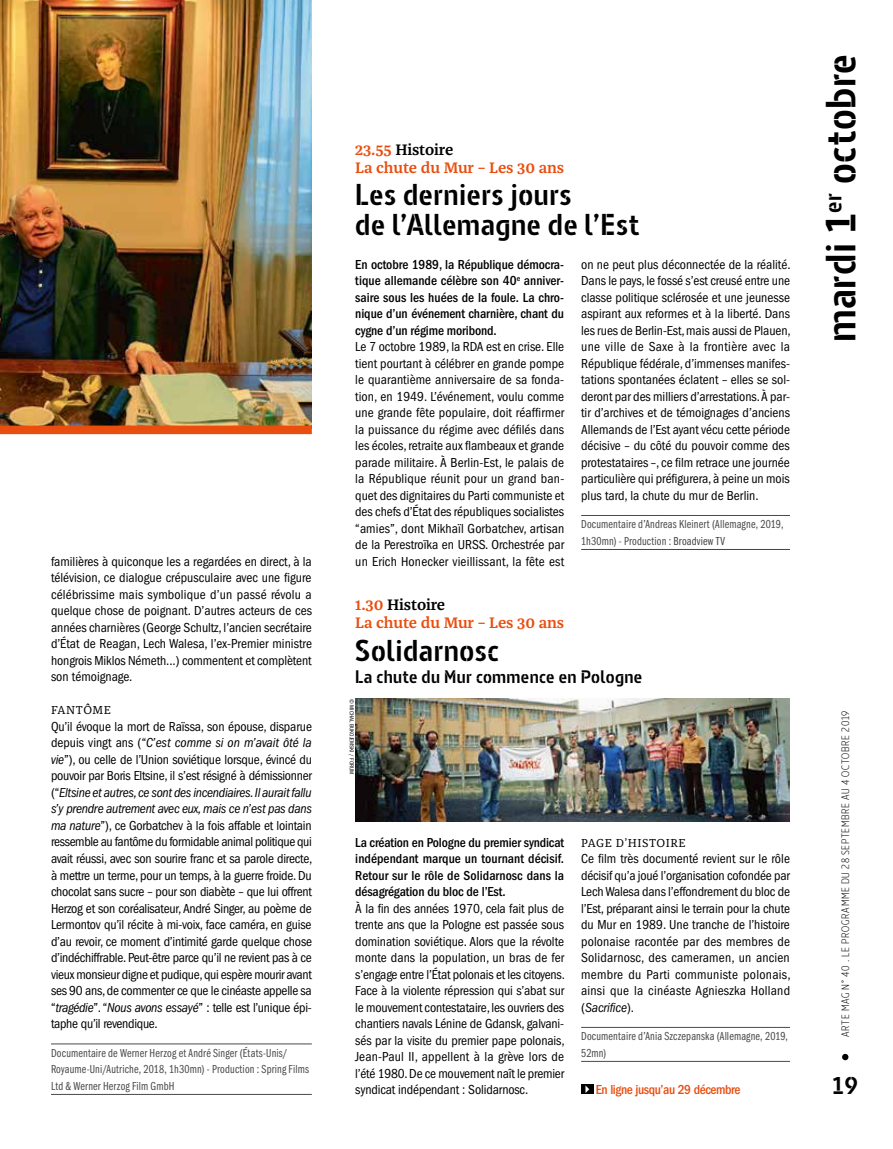
<style>
.page{position:relative;width:893px;height:1149px;background:#fff}
.page>*{position:absolute;margin:0;border:0;box-sizing:border-box;transform-origin:0 0}
.t1{font:700 42px "Barna Stencil";letter-spacing:.015em;color:#000}
.t2{font:700 30px/30px "Barna Stencil";letter-spacing:.02em;color:#000}
.t3{font:700 24.15px "Barna Stencil";color:#000}
.t4{font:700 18px "Barna Stencil";letter-spacing:.02em;color:#000}
.t5{font:600 15.75px/18px "Franziska OT";letter-spacing:-.01em;color:#e94e0f}
.t6{font:condensed 13.5px/16.5px "ITC Franklin Gothic Std";letter-spacing:-.005em;color:#000;text-align:justify}
.t7{font:500 condensed 13.5px/16.5px "ITC Franklin Gothic Std";letter-spacing:-.005em;color:#000;text-align:justify}
.t8{font:500 condensed 13.5px "ITC Franklin Gothic Std";letter-spacing:-.03em;color:#e94e0f}
.t9{font:12px/16.5px "ITC Franklin Gothic Std Bk Cp";letter-spacing:.015em;color:#4a4a49}
.t10{font:12px "Franziska OT";letter-spacing:.04em;color:#000}
.t11{font:300 10.5px "Barna";letter-spacing:.065em;color:#000}
.t12{font:condensed 6px "ITC Franklin Gothic Std";color:#000}
.s1{font-style:italic}
.s2{color:#000}
.s3{color:#434343}
.s4{color:#fff}
</style>
<div class="page">
<svg style="left:842px;top:1053px;width:6px;height:6px"></svg>
<hr style="left:581px;top:515px;width:209px;height:1px;background:#4a4a49">
<hr style="left:581px;top:549px;width:209px;height:1px;background:#434343">
<hr style="left:581px;top:1026px;width:209px;height:1px;background:#4a4a49">
<hr style="left:581px;top:1060px;width:209px;height:1px;background:#4a4a49">
<div style="left:581px;top:1083px;width:12px;height:10px;background:#000"></div>
<hr style="left:51px;top:1043px;width:261px;height:1px;background:#4a4a49">
<hr style="left:51px;top:1093px;width:261px;height:1px;background:#4a4a49">
<img style="left:0;top:0;width:312px;height:425px">
<div style="left:0;top:425px;width:312px;height:9px;background:#e94e0f"></div>
<img style="left:355px;top:698px;width:435px;height:123px">
<p class="t6" style="left:51px;top:553px;width:262px">familières à quiconque les a regardées en direct, à la télévision, ce dialogue crépusculaire avec une figure célébrissime mais symbolique d’un passé révolu a quelque chose de poignant. D’autres acteurs de ces années charnières (George Schultz, l’ancien secrétaire d’État de Reagan, Lech Walesa, l’ex-Premier ministre hongrois Miklos Németh...) commentent et complètent son témoignage.</p>
<p class="t10" style="left:51px;top:703px;width:61px">FANTÔME</p>
<p class="t6" style="left:51px;top:718px;width:263px">Qu’il évoque la mort de Raïssa, son épouse, disparue depuis vingt ans (“<span class="s1">C’est comme si on m’avait ôté la vie</span>”), ou celle de l’Union soviétique lorsque, évincé du pouvoir par Boris Eltsine, il s’est résigné à démissionner (“<span class="s1">Eltsine et autres, ce sont des incendiaires. Il aurait fallu s’y prendre autrement avec eux, mais ce n’est pas dans ma nature</span>”), ce Gorbatchev à la fois affable et lointain ressemble au fantôme du formidable animal politique qui avait réussi, avec son sourire franc et sa parole directe, à mettre un terme, pour un temps, à la guerre froide. Du chocolat sans sucre – pour son diabète – que lui offrent Herzog et son coréalisateur, André Singer, au poème de Lermontov qu’il récite à mi-voix, face caméra, en guise d’au revoir, ce moment d’intimité garde quelque chose d’indéchiffrable. Peut-être parce qu’il ne revient pas à ce vieux monsieur digne et pudique, qui espère mourir avant ses 90 ans, de commenter ce que le cinéaste appelle sa “<span class="s1">tragédie</span>”. “<span class="s1">Nous avons essayé</span>” : telle est l’unique épi&shy;taphe qu’il revendique.</p>
<p class="t9" style="left:51px;top:1044px;width:259px">Documentaire de Werner Herzog et André Singer (États-Unis/<br>Royaume-Uni/Autriche, 2018, 1h30mn) - Production : Spring Films<br>Ltd &amp; Werner Herzog Film GmbH</p>
<p class="t5" style="left:355px;top:140px;width:210px">23.55 <span class="s2">Histoire<br></span>La chute du Mur – Les 30 ans</p>
<h2 class="t2" style="left:355px;top:180px;width:286px">Les derniers jours<br>de l’Allemagne de l’Est</h2>
<p class="t7" style="left:355px;top:256px;width:210px">En octobre 1989, la République démocra&shy;tique allemande célèbre son 40<sup>e</sup> anniver&shy;saire sous les huées de la foule. La chro&shy;nique d’un événement charnière, chant du cygne d’un régime moribond.</p>
<p class="t6" style="left:355px;top:338px;width:210px">Le 7 octobre 1989, la RDA est en crise. Elle tient pourtant à célébrer en grande pompe le quarantième anniversaire de sa fonda&shy;tion, en 1949. L’événement, voulu comme une grande fête populaire, doit réaffirmer la puissance du régime avec défilés dans les écoles, retraite aux flambeaux et grande parade militaire. À Berlin-Est, le palais de la République réunit pour un grand ban&shy;quet des dignitaires du Parti communiste et des chefs d’État des républiques socialistes “amies”, dont Mikhaïl Gorbatchev, artisan de la Perestroïka en URSS. Orchestrée par un Erich Honecker vieillissant, la fête est</p>
<p class="t6" style="left:581px;top:256px;width:211px">on ne peut plus déconnectée de la réalité.<br>Dans le pays, le fossé s’est creusé entre une classe politique sclérosée et une jeunesse aspirant aux reformes et à la liberté. Dans les rues de Berlin-Est, mais aussi de Plauen, une ville de Saxe à la frontière avec la République fédérale, d’immenses manifes&shy;tations spontanées éclatent – elles se sol&shy;deront par des milliers d’arrestations. À par&shy;tir d’archives et de témoignages d’anciens Allemands de l’Est ayant vécu cette période décisive – du côté du pouvoir comme des protestataires –, ce film retrace une journée particulière qui préfigurera, à peine un mois plus tard, la chute du mur de Berlin.</p>
<p class="t9" style="left:581px;top:516px;width:204px">Documentaire d’Andreas Kleinert (Allemagne, 2019,<br>1h30mn) - Production : <span class="s3">Broadview TV</span></p>
<p class="t5" style="left:355px;top:596px;width:210px">1.30 <span class="s2">Histoire<br></span>La chute du Mur – Les 30 ans</p>
<h2 class="t2" style="left:355px;top:635px;width:145px">Solidarnosc</h2>
<h3 class="t4" style="left:355px;top:665px;width:289px">La chute du Mur commence en Pologne</h3>
<p class="t12" style="left:355px;top:698px;width:77px;rotate:90deg">© MICHAL BUKOJEMSKI / FORUM</p>
<p class="t7" style="left:355px;top:833px;width:210px">La création en Pologne du premier syndicat indépendant marque un tournant décisif.<br>Retour sur le rôle de Solidarnosc dans la désagrégation du bloc de l’Est.</p>
<p class="t6" style="left:355px;top:899px;width:211px">À la fin des années 1970, cela fait plus de trente ans que la Pologne est passée sous domination soviétique. Alors que la révolte monte dans la population, un bras de fer s’engage entre l’État polonais et les citoyens.<br>Face à la violente répression qui s’abat sur le mouvement contestataire, les ouvriers des chantiers navals Lénine de Gdansk, galvani&shy;sés par la visite du premier pape polonais, Jean-Paul II, appellent à la grève lors de l’été 1980. De ce mouvement naît le premier syndicat indépendant : Solidarnosc.</p>
<p class="t10" style="left:581px;top:835px;width:106px">PAGE D’HISTOIRE</p>
<p class="t6" style="left:581px;top:850px;width:211px">Ce film très documenté revient sur le rôle décisif qu’a joué l’organisation cofondée par Lech Walesa dans l’effondrement du bloc de l’Est, préparant ainsi le terrain pour la chute du Mur en 1989. Une tranche de l’histoire polonaise racontée par des membres de Solidarnosc, des cameramen, un ancien membre du Parti communiste polonais, ainsi que la cinéaste Agnieszka Holland (<span class="s1">Sacrifice</span>).</p>
<p class="t9" style="left:581px;top:1027px;width:208px">Documentaire d’Ania Szczepanska (Allemagne, 2019,<br>52mn)</p>
<p class="t8" style="left:581px;top:1081px;width:161px"><span class="s4">✔</span> En ligne jusqu’au 29 décembre</p>
<h1 class="t1" style="left:815px;top:342px;width:290px;rotate:-90deg">mardi 1<sup>er</sup> octobre</h1>
<p class="t11" style="left:839px;top:1036px;width:328px;rotate:-90deg">ARTE MAG N° 40 . LE PROGRAMME DU 28 SEPTEMBRE AU 4 OCTOBRE 2019</p>
<h3 class="t3" style="left:833px;top:1070px;width:27px">19</h3>
</div>
